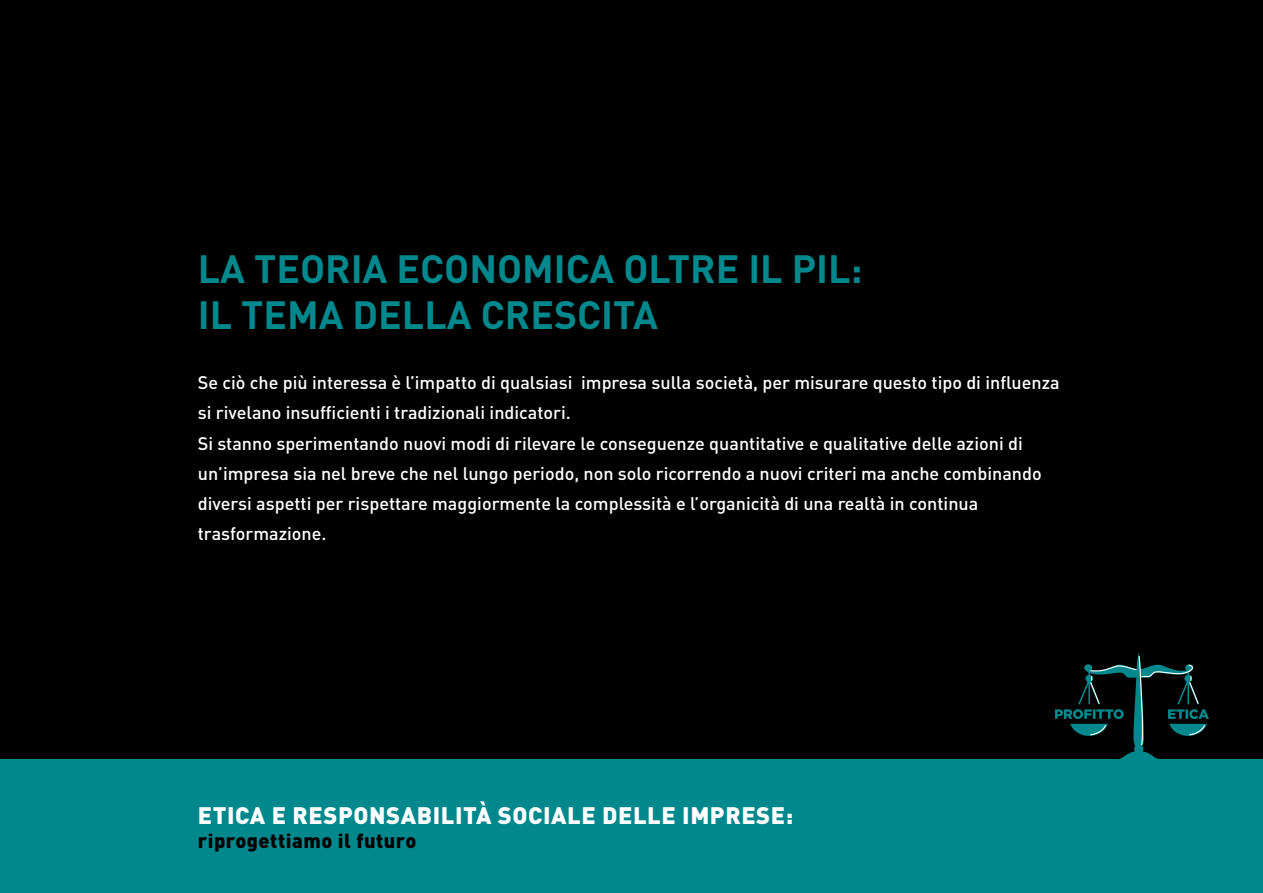
<style>
.page{position:relative;width:1263px;height:893px;background:#000}
.page>*{position:absolute;margin:0;border:0;box-sizing:border-box;transform-origin:0 0}
.t1{font:700 39px/46.8px "DIN";color:#00888d}
.t2{font:900 23.55px "DIN";letter-spacing:.025em;color:#fff}
.t3{font:900 19.95px "DIN";letter-spacing:.025em;color:#000}
.t4{font:500 18px/30px "DIN";color:#fff}
</style>
<div class="page">
<div style="left:0;top:759px;width:1263px;height:134px;background:#00888d"></div>
<svg style="left:1055px;top:653px;width:154px;height:106px"></svg>
<h1 class="t1" style="left:198px;top:243px;width:666px">LA TEORIA ECONOMICA OLTRE IL PIL:<br>IL TEMA DELLA CRESCITA</h1>
<p class="t4" style="left:198px;top:367px;width:863px">Se ciò che più interessa è l’impatto di qualsiasi impresa sulla società, per misurare questo tipo di influenza si rivelano insufficienti i tradizionali indicatori.<br>Si stanno sperimentando nuovi modi di rilevare le conseguenze quantitative e qualitative delle azioni di un’impresa sia nel breve che nel lungo periodo, non solo ricorrendo a nuovi criteri ma anche combinando diversi aspetti per rispettare maggiormente la complessità e l’organicità di una realtà in continua trasformazione.</p>
<h2 class="t2" style="left:198px;top:800px;width:597px">ETICA E RESPONSABILITÀ SOCIALE DELLE IMPRESE:</h2>
<p class="t3" style="left:198px;top:827px;width:220px">RIPROGETTIAMO IL FUTURO</p>
</div>
